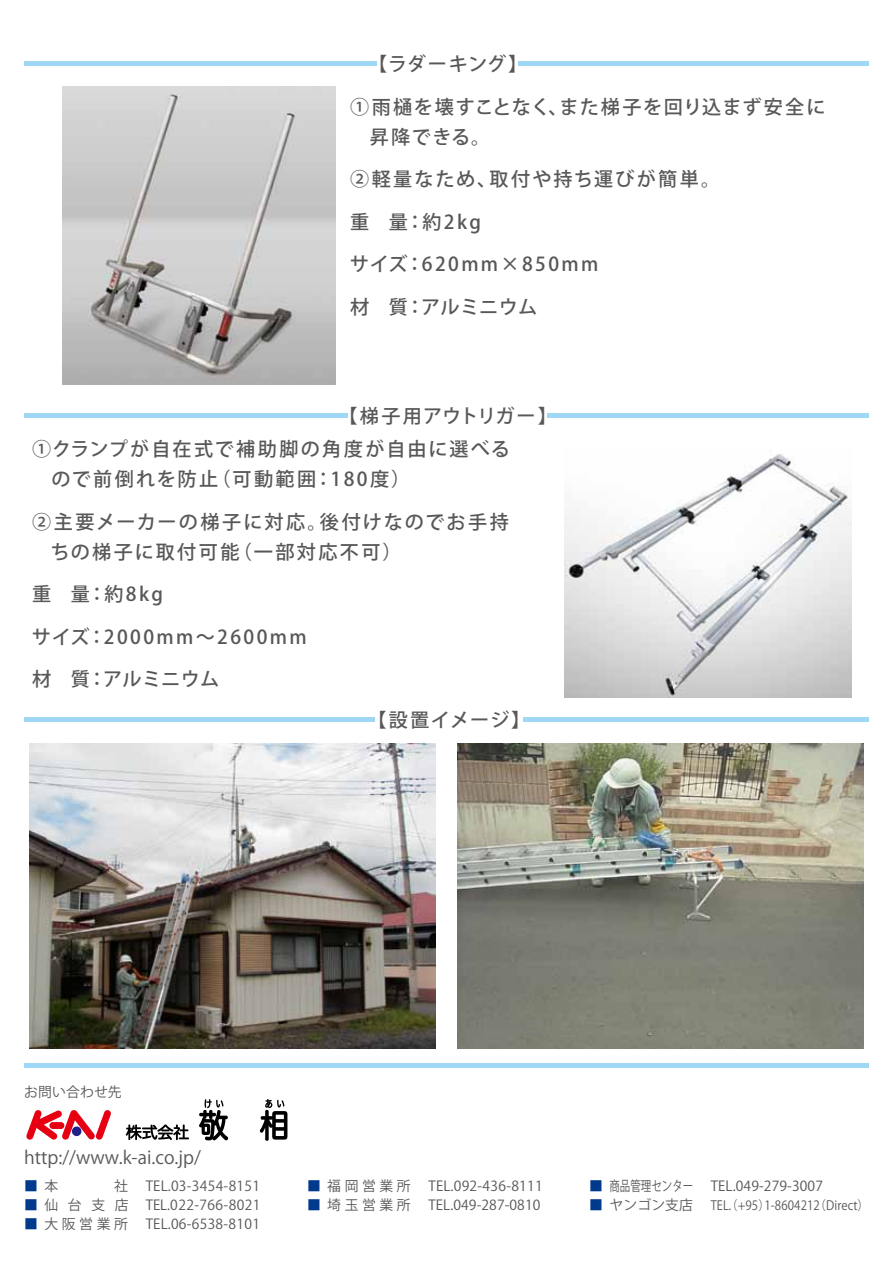
<style>
.page{position:relative;width:893px;height:1263px;background:#fff}
.page>*{position:absolute;margin:0;border:0;box-sizing:border-box;transform-origin:0 0}
.t1{font:500 19.2px/29.7px "Koz Go Pro";letter-spacing:.115em;color:#595757}
.t2{font:500 19.2px/29.7px "Koz Go Pro";letter-spacing:.075em;color:#595757}
.t3{font:500 19.2px "Koz Go Pro";letter-spacing:.085em;color:#595757}
.t4{font:500 19.2px "Koz Go Pro";letter-spacing:.03em;color:#595757}
.t5{font:18px "Koz Go Pro";color:#595757}
.t6{font:13.8px "Koz Go Pro";letter-spacing:.015em;color:#595757}
.t7{font:13.8px "Koz Go Pro";letter-spacing:.015em;color:#595757;scale:.76 1}
.t8{font:13.8px "Koz Go Pro";color:#003a8c}
.t9{font:12.75px "Koz Go Pro";letter-spacing:.01em;color:#595757;scale:.9 1}
</style>
<div class="page">
<svg style="left:126px;top:1124px;width:63px;height:16px"></svg>
<svg style="left:199px;top:1099px;width:29px;height:41px"></svg>
<svg style="left:260px;top:1099px;width:27px;height:42px"></svg>
<svg style="left:26px;top:1110px;width:85px;height:30px"></svg>
<hr style="left:24px;top:1063px;width:845px;height:4px;background:#9fd8f7">
<hr style="left:24px;top:61px;width:353px;height:4px;background:#9fd8f7">
<hr style="left:24px;top:413px;width:324px;height:4px;background:#9fd8f7">
<div style="left:24px;top:717px;width:350px;height:5px;background:#9fd8f7"></div>
<hr style="left:518px;top:61px;width:351px;height:4px;background:#9fd8f7">
<hr style="left:547px;top:413px;width:322px;height:4px;background:#9fd8f7">
<div style="left:523px;top:717px;width:346px;height:5px;background:#9fd8f7"></div>
<img style="left:565px;top:450px;width:286px;height:247px">
<img style="left:63px;top:87px;width:273px;height:297px">
<img style="left:30px;top:744px;width:405px;height:304px">
<img style="left:457px;top:744px;width:406px;height:304px">
<p class="t1" style="left:368px;top:50px;width:161px">【ラダーキング【</p>
<p class="t3" style="left:560px;top:95px;width:267px">また梯子を回り込まず安全に</p>
<p class="t2" style="left:350px;top:93px;width:219px">①雨樋を壊すことなく、　昇降できる。</p>
<p class="t1" style="left:490px;top:165px;width:232px">取付や持ち運びが簡単。</p>
<p class="t1" style="left:350px;top:165px;width:148px">②軽量なため、</p>
<p class="t1" style="left:389px;top:208px;width:94px">量：約2kg</p>
<p class="t1" style="left:350px;top:208px;width:21px">重</p>
<p class="t1" style="left:350px;top:250px;width:250px">サイズ：620mm×850mm</p>
<p class="t1" style="left:421px;top:293px;width:118px">アルミニウム</p>
<p class="t1" style="left:350px;top:293px;width:21px">材</p>
<p class="t1" style="left:389px;top:293px;width:37px">質：</p>
<p class="t4" style="left:338px;top:403px;width:220px">【梯子用アウトリガー【</p>
<p class="t1" style="left:211px;top:435px;width:300px;text-indent:-179px">①クランプが自在式で補助脚の角度が自由に選べる（可動範囲：180度(</p>
<p class="t1" style="left:32px;top:465px;width:187px">　ので前倒れを防止</p>
<p class="t1" style="left:233px;top:508px;width:171px;text-indent:-201px">②主要メーカーの梯子に対応。<br>（一部対応不可(</p>
<p class="t1" style="left:320px;top:508px;width:190px">後付けなのでお手持</p>
<p class="t1" style="left:32px;top:538px;width:209px">　ちの梯子に取付可能</p>
<p class="t1" style="left:71px;top:580px;width:94px">量：約8kg</p>
<p class="t1" style="left:32px;top:580px;width:21px">重</p>
<p class="t1" style="left:32px;top:623px;width:276px">サイズ：2000mm〜2600mm</p>
<p class="t1" style="left:103px;top:665px;width:118px">アルミニウム</p>
<p class="t1" style="left:32px;top:665px;width:21px">材</p>
<p class="t1" style="left:71px;top:665px;width:37px">質：</p>
<p class="t1" style="left:367px;top:706px;width:164px">【設置イメージ【</p>
<p class="t6" style="left:24px;top:1083px;width:99px">お問い合わせ先</p>
<p class="t5" style="left:24px;top:1146px;width:178px">http://www -k. ai.co j p. /</p>
<p class="t8" style="left:24px;top:1177px;width:15px">■</p>
<p class="t6" style="left:146px;top:1177px;width:116px">TEL.03-3454-8151</p>
<p class="t8" style="left:24px;top:1196px;width:15px">■</p>
<p class="t6" style="left:44px;top:1196px;width:15px">仙</p>
<p class="t6" style="left:68px;top:1196px;width:15px">台</p>
<p class="t6" style="left:91px;top:1196px;width:15px">支</p>
<p class="t6" style="left:115px;top:1196px;width:15px">店</p>
<p class="t6" style="left:146px;top:1196px;width:116px">TEL.022-766-8021</p>
<p class="t8" style="left:24px;top:1215px;width:15px">■</p>
<p class="t6" style="left:44px;top:1215px;width:85px">大阪営業所</p>
<p class="t6" style="left:146px;top:1215px;width:116px">TEL.06-6538-8101</p>
<p class="t8" style="left:307px;top:1177px;width:15px">■</p>
<p class="t8" style="left:307px;top:1196px;width:15px">■</p>
<p class="t6" style="left:327px;top:1177px;width:85px">福岡営業所</p>
<p class="t6" style="left:327px;top:1196px;width:85px">埼玉営業所</p>
<p class="t6" style="left:428px;top:1177px;width:116px">TEL.092-436-8111</p>
<p class="t6" style="left:428px;top:1196px;width:113px">TEL.049-287-0810</p>
<p class="t8" style="left:589px;top:1177px;width:15px">■</p>
<p class="t8" style="left:589px;top:1196px;width:15px">■</p>
<p class="t7" style="left:609px;top:1177px;width:112px">商品管理センター</p>
<p class="t6" style="left:609px;top:1196px;width:85px">ヤンゴン支店</p>
<p class="t6" style="left:711px;top:1177px;width:114px">TEL.049-279-3007</p>
<p class="t9" style="left:726px;top:1197px;width:50px">（. +95）</p>
<p class="t9" style="left:814px;top:1197px;width:62px">（Direct(</p>
<p class="t9" style="left:711px;top:1197px;width:22px">TEL</p>
<p class="t9" style="left:764px;top:1197px;width:63px">1-8604212</p>
</div>
